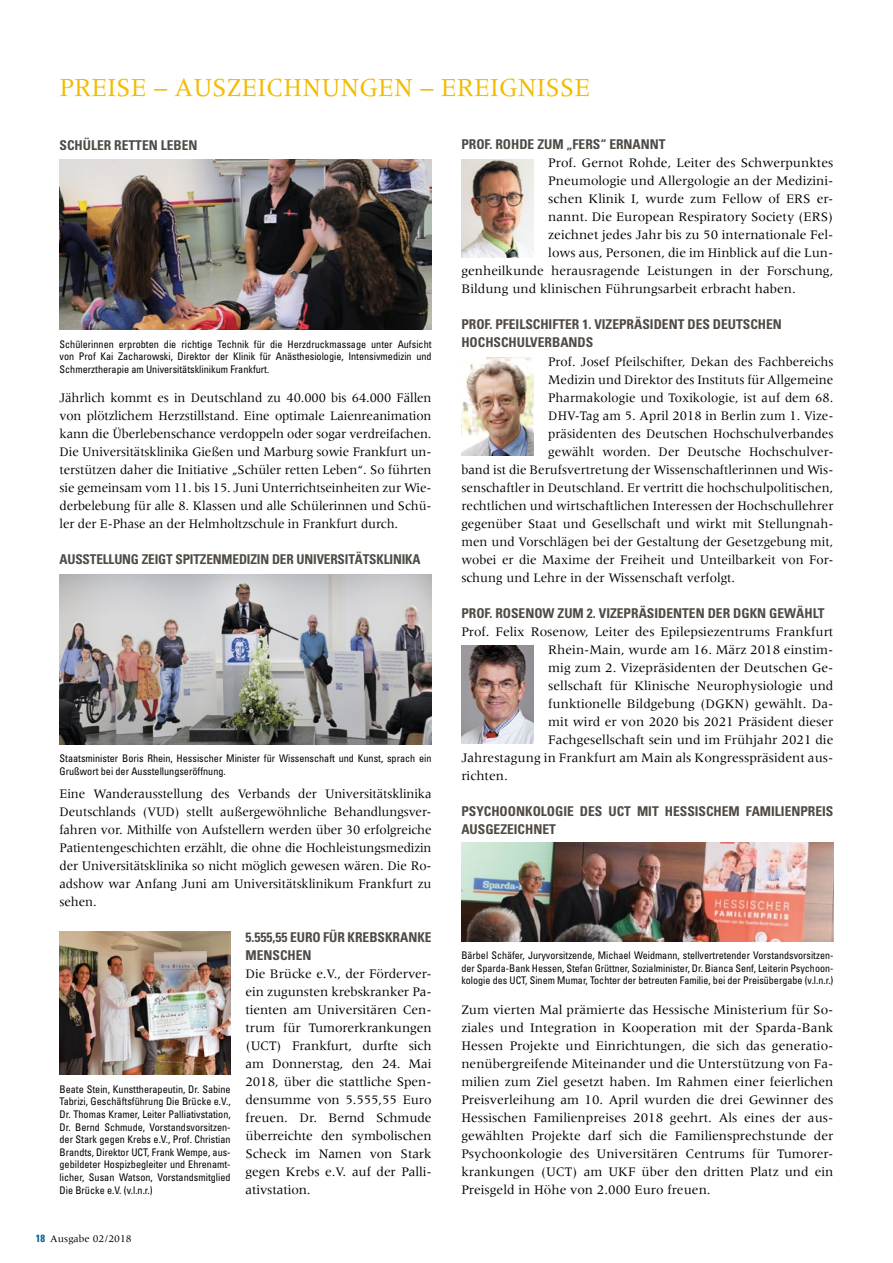
<style>
.page{position:relative;width:893px;height:1263px;background:#fff}
.page>*{position:absolute;margin:0;border:0;box-sizing:border-box;transform-origin:0 0}
.t1{font:27px "Meridien LT Std";color:#f2bc00}
.t2{font:13.5px/18px "Meridien LT Std";color:#000;text-align:justify}
.t3{font:700 condensed 13.5px/18px "Univers";color:#4f4a45}
.t4{font:condensed 10.5px/12.6px "Univers";color:#000;text-align:justify}
.t5{font:condensed 10.5px/12.6px "Univers";color:#000;text-align:justify;scale:.96 1}
.t6{font:10.5px "Meridien LT Std";color:#000}
.s1{font-family:"Univers";font-weight:700;font-stretch:condensed;color:#006293}
</style>
<div class="page">
<img style="left:461px;top:159px;width:72px;height:99px">
<img style="left:461px;top:357px;width:72px;height:98px">
<img style="left:461px;top:645px;width:72px;height:99px">
<img style="left:60px;top:159px;width:372px;height:171px">
<img style="left:60px;top:574px;width:372px;height:170px">
<img style="left:60px;top:931px;width:171px;height:144px">
<img style="left:461px;top:843px;width:372px;height:99px">
<h1 class="t1" style="left:60px;top:72px;width:532px">PREISE – AUSZEICHNUNGEN – EREIGNISSE</h1>
<p class="t3" style="left:60px;top:136px;width:140px">SCHÜLER RETTEN LEBEN</p>
<p class="t4" style="left:60px;top:337px;width:374px">Schülerinnen erprobten die richtige Technik für die Herzdruckmassage unter Aufsicht von Prof Kai Zacharowski, Direktor der Klinik für Anästhesiologie, Intensivmedizin und Schmerztherapie am Universitätsklinikum Frankfurt.</p>
<p class="t2" style="left:60px;top:388px;width:374px">Jährlich kommt es in Deutschland zu 40.000 bis 64.000 Fällen von plötzlichem Herzstillstand. Eine optimale Laienreanimation kann die Überlebenschance verdoppeln oder sogar verdreifachen.<br>Die Universitätsklinika Gießen und Marburg sowie Frankfurt un&shy;terstützen daher die Initiative „Schüler retten Leben“. So führten sie gemeinsam vom 11. bis 15. Juni Unterrichtseinheiten zur Wie&shy;derbelebung für alle 8. Klassen und alle Schülerinnen und Schü&shy;ler der E-Phase an der Helmholtzschule in Frankfurt durch.</p>
<p class="t3" style="left:60px;top:550px;width:363px">AUSSTELLUNG ZEIGT SPITZENMEDIZIN DER UNIVERSITÄTSKLINIKA</p>
<p class="t4" style="left:60px;top:752px;width:374px">Staatsminister Boris Rhein, Hessischer Minister für Wissenschaft und Kunst, sprach ein<br>Grußwort bei der Ausstellungseröffnung.</p>
<p class="t2" style="left:60px;top:784px;width:374px">Eine Wanderausstellung des Verbands der Universitätsklinika Deutschlands (VUD) stellt außergewöhnliche Behandlungsver&shy;fahren vor. Mithilfe von Aufstellern werden über 30 erfolgreiche Patientengeschichten erzählt, die ohne die Hochleistungsmedizin der Universitätsklinika so nicht möglich gewesen wären. Die Ro&shy;adshow war Anfang Juni am Universitätsklinikum Frankfurt zu sehen.</p>
<p class="t3" style="left:246px;top:928px;width:188px">5.555,55 EURO FÜR KREBSKRANKE<br>MENSCHEN</p>
<p class="t2" style="left:246px;top:964px;width:188px">Die Brücke e.V., der Förderver&shy;ein zugunsten krebskranker Pa&shy;tienten am Universitären Cen&shy;trum für Tumorerkrankungen (UCT) Frankfurt, durfte sich am Donnerstag, den 24. Mai 2018, über die stattliche Spen&shy;densumme von 5.555,55 Euro freuen. Dr. Bernd Schmude überreichte den symbolischen Scheck im Namen von Stark gegen Krebs e.V. auf der Palli&shy;ativstation.</p>
<p class="t4" style="left:60px;top:1083px;width:173px">Beate Stein, Kunsttherapeutin, Dr. Sabine Tabrizi, Geschäftsführung Die Brücke e.V., Dr. Thomas Kramer, Leiter Palliativstation, Dr. Bernd Schmude, Vorstandsvorsitzen&shy;der Stark gegen Krebs e.V., Prof. Christian Brandts, Direktor UCT, Frank Wempe, aus&shy;gebildeter Hospizbegleiter und Ehrenamt&shy;licher, Susan Watson, Vorstandsmitglied Die Brücke e.V. (v.l.n.r.)</p>
<p class="t6" style="left:36px;top:1232px;width:98px"><span class="s1">18</span> Ausgabe 02/2018</p>
<p class="t3" style="left:461px;top:136px;width:206px">PROF. ROHDE ZUM „FERS“ ERNANNT</p>
<p class="t2" style="left:548px;top:154px;width:287px">Prof. Gernot Rohde, Leiter des Schwerpunktes</p>
<p class="t2" style="left:548px;top:172px;width:287px">Pneumologie und Allergologie an der Medizini-</p>
<p class="t2" style="left:548px;top:190px;width:287px">schen Klinik I, wurde zum Fellow of ERS er-</p>
<p class="t2" style="left:548px;top:208px;width:287px">nannt. Die European Respiratory Society (ERS)</p>
<p class="t2" style="left:548px;top:226px;width:287px">zeichnet jedes Jahr bis zu 50 internationale Fel-</p>
<p class="t2" style="left:548px;top:244px;width:287px">lows aus, Personen, die im Hinblick auf die Lun-</p>
<p class="t2" style="left:461px;top:262px;width:374px">genheilkunde herausragende Leistungen in der Forschung,</p>
<p class="t2" style="left:461px;top:280px;width:336px">Bildung und klinischen Führungsarbeit erbracht haben.</p>
<p class="t3" style="left:461px;top:316px;width:322px">PROF. PFEILSCHIFTER 1. VIZEPRÄSIDENT DES DEUTSCHEN<br>HOCHSCHULVERBANDS</p>
<p class="t2" style="left:548px;top:352px;width:287px">Prof. Josef Pfeilschifter, Dekan des Fachbereichs</p>
<p class="t2" style="left:548px;top:370px;width:287px">Medizin und Direktor des Instituts für Allgemeine</p>
<p class="t2" style="left:548px;top:388px;width:287px">Pharmakologie und Toxikologie, ist auf dem 68.</p>
<p class="t2" style="left:548px;top:406px;width:287px">DHV-Tag am 5. April 2018 in Berlin zum 1. Vize-</p>
<p class="t2" style="left:548px;top:424px;width:287px">präsidenten des Deutschen Hochschulverbandes</p>
<p class="t2" style="left:548px;top:442px;width:287px">gewählt worden. Der Deutsche Hochschulver-</p>
<p class="t2" style="left:461px;top:460px;width:374px">band ist die Berufsvertretung der Wissenschaftlerinnen und Wis-</p>
<p class="t2" style="left:461px;top:478px;width:374px">senschaftler in Deutschland. Er vertritt die hochschulpolitischen,</p>
<p class="t2" style="left:461px;top:496px;width:374px">rechtlichen und wirtschaftlichen Interessen der Hochschullehrer</p>
<p class="t2" style="left:461px;top:514px;width:374px">gegenüber Staat und Gesellschaft und wirkt mit Stellungnah-</p>
<p class="t2" style="left:461px;top:532px;width:374px">men und Vorschlägen bei der Gestaltung der Gesetzgebung mit,</p>
<p class="t2" style="left:461px;top:550px;width:374px">wobei er die Maxime der Freiheit und Unteilbarkeit von For-</p>
<p class="t2" style="left:461px;top:568px;width:275px">schung und Lehre in der Wissenschaft verfolgt.</p>
<p class="t3" style="left:461px;top:604px;width:365px">PROF. ROSENOW ZUM 2. VIZEPRÄSIDENTEN DER DGKN GEWÄHLT</p>
<p class="t2" style="left:461px;top:622px;width:374px">Prof. Felix Rosenow, Leiter des Epilepsiezentrums Frankfurt</p>
<p class="t2" style="left:548px;top:640px;width:287px">Rhein-Main, wurde am 16. März 2018 einstim-</p>
<p class="t2" style="left:548px;top:658px;width:287px">mig zum 2. Vizepräsidenten der Deutschen Ge-</p>
<p class="t2" style="left:548px;top:676px;width:287px">sellschaft für Klinische Neurophysiologie und</p>
<p class="t2" style="left:548px;top:694px;width:287px">funktionelle Bildgebung (DGKN) gewählt. Da-</p>
<p class="t2" style="left:548px;top:712px;width:287px">mit wird er von 2020 bis 2021 Präsident dieser</p>
<p class="t2" style="left:548px;top:730px;width:287px">Fachgesellschaft sein und im Frühjahr 2021 die</p>
<p class="t2" style="left:461px;top:748px;width:374px">Jahrestagung in Frankfurt am Main als Kongresspräsident aus-</p>
<p class="t2" style="left:461px;top:766px;width:48px">richten.</p>
<p class="t3" style="left:461px;top:802px;width:374px">PSYCHOONKOLOGIE DES UCT MIT HESSISCHEM FAMILIENPREIS<br>AUSGEZEICHNET</p>
<p class="t5" style="left:461px;top:949px;width:389px">Bärbel Schäfer, Juryvorsitzende, Michael Weidmann, stellvertretender Vorstandsvorsitzen&shy;der Sparda-Bank Hessen, Stefan Grüttner, Sozialminister, Dr. Bianca Senf, Leiterin Psychoon&shy;kologie des UCT, Sinem Mumar, Tochter der betreuten Familie, bei der Preisübergabe (v.l.n.r.)</p>
<p class="t2" style="left:461px;top:1000px;width:374px">Zum vierten Mal prämierte das Hessische Ministerium für So&shy;ziales und Integration in Kooperation mit der Sparda-Bank Hessen Projekte und Einrichtungen, die sich das generatio&shy;nenübergreifende Miteinander und die Unterstützung von Fa&shy;milien zum Ziel gesetzt haben. Im Rahmen einer feierlichen Preisverleihung am 10. April wurden die drei Gewinner des Hessischen Familienpreises 2018 geehrt. Als eines der aus&shy;gewählten Projekte darf sich die Familiensprechstunde der Psychoonkologie des Universitären Centrums für Tumorer&shy;krankungen (UCT) am UKF über den dritten Platz und ein Preisgeld in Höhe von 2.000 Euro freuen.</p>
</div>
